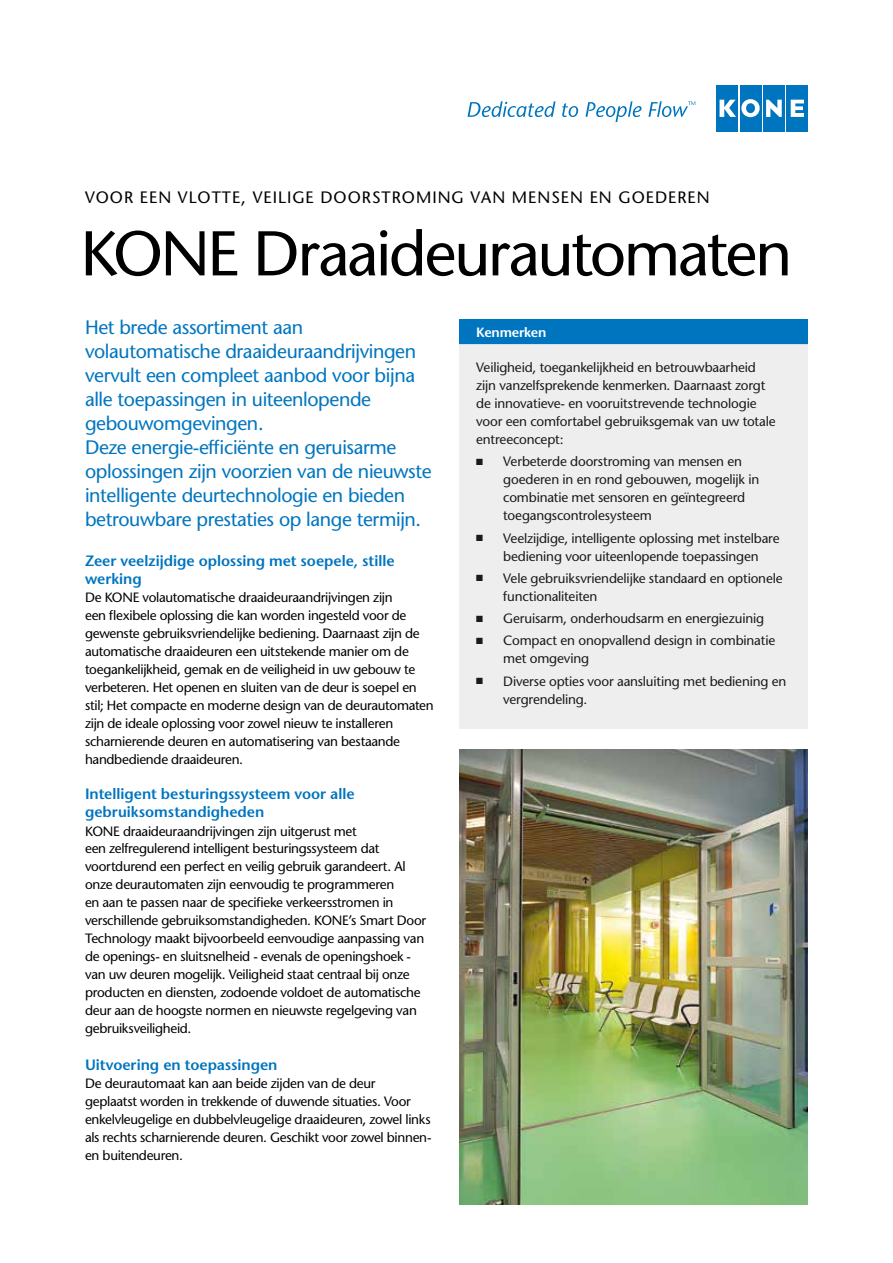
<style>
.page{position:relative;width:893px;height:1263px;background:#fff}
.page>*{position:absolute;margin:0;border:0;box-sizing:border-box;transform-origin:0 0}
.t1{font:63px "Stone Sans";letter-spacing:-.035em;color:#000}
.t2{font:19.5px/24px "Stone Sans";letter-spacing:-.02em;color:#0075bf}
.t3{font:16.5px "Stone Sans";letter-spacing:.06em;color:#000}
.t4{font:600 15px/18px "Stone Sans";color:#0075bf}
.t5{font:13.5px/18px "Stone Sans";letter-spacing:-.02em;color:#000}
.t6{font:600 13.5px "Stone Sans";letter-spacing:-.015em;color:#fff}
</style>
<div class="page">
<div style="left:716px;top:85px;width:22px;height:46px;background:#0075bf"></div>
<div style="left:763px;top:85px;width:21px;height:46px;background:#0075bf"></div>
<svg style="left:766px;top:100px;width:16px;height:17px"></svg>
<div style="left:740px;top:85px;width:21px;height:46px;background:#0075bf"></div>
<svg style="left:720px;top:99px;width:40px;height:18px"></svg>
<div style="left:787px;top:85px;width:21px;height:46px;background:#0075bf"></div>
<svg style="left:791px;top:100px;width:13px;height:17px"></svg>
<svg style="left:467px;top:101px;width:89px;height:16px"></svg>
<svg style="left:562px;top:103px;width:16px;height:14px"></svg>
<svg style="left:585px;top:101px;width:57px;height:21px"></svg>
<svg style="left:648px;top:101px;width:47px;height:16px"></svg>
<img style="left:459px;top:749px;width:349px;height:455px">
<div style="left:459px;top:319px;width:349px;height:25px;background:#0075bf"></div>
<div style="left:459px;top:344px;width:349px;height:385px;background:#ededed"></div>
<p class="t3" style="left:85px;top:187px;width:626px">VOOR EEN VLOTTE, VEILIGE DOORSTROMING VAN MENSEN EN GOEDEREN</p>
<h1 class="t1" style="left:81px;top:215px;width:713px">KONE Draaideurautomaten</h1>
<p class="t2" style="left:85px;top:315px;width:348px">Het brede assortiment aan volautomatische draaideuraandrijvingen vervult een compleet aanbod voor bijna alle toepassingen in uiteenlopende gebouwomgevingen.<br>Deze energie-efficiënte en geruisarme oplossingen zijn voorzien van de nieuwste intelligente deurtechnologie en bieden betrouwbare prestaties op lange termijn.</p>
<p class="t4" style="left:85px;top:552px;width:311px">Zeer veelzijdige oplossing met soepele, stille werking</p>
<p class="t5" style="left:85px;top:589px;width:350px">De KONE volautomatische draaideuraandrijvingen zijn<br>een flexibele oplossing die kan worden ingesteld voor de gewenste gebruiksvriendelijke bediening. Daarnaast zijn de automatische draaideuren een uitstekende manier om de toegankelijkheid, gemak en de veiligheid in uw gebouw te verbeteren. Het openen en sluiten van de deur is soepel en stil; Het compacte en moderne design van de deurautomaten zijn de ideale oplossing voor zowel nieuw te installeren scharnierende deuren en automatisering van bestaande handbediende draaideuren.</p>
<p class="t4" style="left:85px;top:785px;width:271px">Intelligent besturingssysteem voor alle gebruiksomstandigheden</p>
<p class="t5" style="left:85px;top:822px;width:343px">KONE draaideuraandrijvingen zijn uitgerust met<br>een zelfregulerend intelligent besturingssysteem dat voortdurend een perfect en veilig gebruik garandeert. Al onze deurautomaten zijn eenvoudig te programmeren<br>en aan te passen naar de specifieke verkeersstromen in verschillende gebruiksomstandigheden. KONE’s Smart Door Technology maakt bijvoorbeeld eenvoudige aanpassing van de openings- en sluitsnelheid - evenals de openingshoek - van uw deuren mogelijk. Veiligheid staat centraal bij onze producten en diensten, zodoende voldoet de automatische deur aan de hoogste normen en nieuwste regelgeving van gebruiksveiligheid.</p>
<p class="t4" style="left:85px;top:1055px;width:194px">Uitvoering en toepassingen</p>
<p class="t5" style="left:85px;top:1074px;width:348px">De deurautomaat kan aan beide zijden van de deur<br>geplaatst worden in trekkende of duwende situaties. Voor enkelvleugelige en dubbelvleugelige draaideuren, zowel links als rechts scharnierende deuren. Geschikt voor zowel binnen&shy;en buitendeuren.</p>
<p class="t6" style="left:476px;top:324px;width:72px">Kenmerken</p>
<p class="t5" style="left:476px;top:358px;width:301px">Veiligheid, toegankelijkheid en betrouwbaarheid zijn vanzelfsprekende kenmerken. Daarnaast zorgt de innovatieve- en vooruitstrevende technologie voor een comfortabel gebruiksgemak van uw totale entreeconcept:</p>
<p class="t5" style="left:503px;top:453px;width:258px;text-indent:-27px">■ Verbeterde doorstroming van mensen en goederen in en rond gebouwen, mogelijk in combinatie met sensoren en geïntegreerd toegangscontrolesysteem</p>
<p class="t5" style="left:476px;top:529px;width:305px;text-align:center">■ Veelzijdige, intelligente oplossing met instelbare bediening voor uiteenlopende toepassingen</p>
<p class="t5" style="left:503px;top:569px;width:281px;text-indent:-27px">■ Vele gebruiksvriendelijke standaard en optionele functionaliteiten</p>
<p class="t5" style="left:476px;top:609px;width:289px">■ Geruisarm, onderhoudsarm en energiezuinig</p>
<p class="t5" style="left:503px;top:632px;width:273px;text-indent:-27px">■ Compact en onopvallend design in combinatie met omgeving</p>
<p class="t5" style="left:503px;top:672px;width:285px;text-indent:-27px">■ Diverse opties voor aansluiting met bediening en vergrendeling.</p>
</div>
